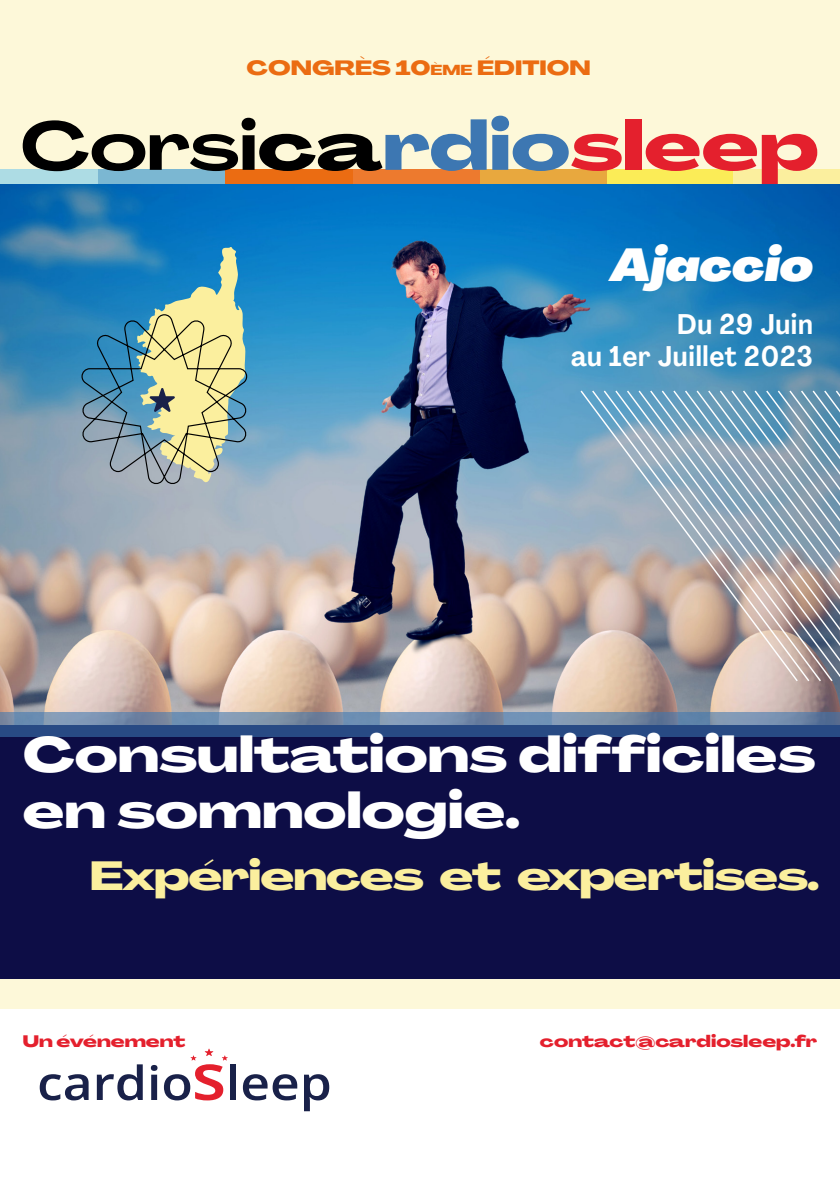
<style>
.page{position:relative;width:840px;height:1191px;background:#fff}
.page>*{position:absolute;margin:0;border:0;box-sizing:border-box;transform-origin:0 0}
.t1{font:800 49px/55.8px "Agrandir Grand";color:#fff}
.t2{font:italic 900 expanded 45.4px "Agrandir";color:#fff}
.t3{font:800 40px "Agrandir Grand";letter-spacing:-.025em;color:#fbef9e}
.t4{font:700 28px/32px "Agrandir Text";color:#fff;text-align:right}
.t5{font:800 20.4px "Agrandir Grand";color:#eb6c12}
.t6{font:800 16.4px "Agrandir Grand";color:#e4202d}
.s1{font-size:14.2px}
</style>
<div class="page">
<div style="left:0;top:803px;width:839px;height:205px;background:#fdf8d9"></div>
<img style="left:0;top:184px;width:839px;height:529px">
<div style="left:0;top:725px;width:839px;height:254px;background:#0d0d46"></div>
<svg style="left:0;top:713px;width:839px;height:24px"></svg>
<div style="left:0;top:0;width:839px;height:177px;background:#fdf8d9"></div>
<svg style="left:40px;top:1074px;width:48px;height:26px"></svg>
<svg style="left:97px;top:1064px;width:46px;height:36px"></svg>
<svg style="left:151px;top:1065px;width:6px;height:35px"></svg>
<div style="left:230px;top:1064px;width:6px;height:36px;background:#192149"></div>
<svg style="left:243px;top:1074px;width:54px;height:26px"></svg>
<svg style="left:304px;top:1074px;width:25px;height:37px"></svg>
<svg style="left:164px;top:1048px;width:63px;height:52px"></svg>
<div style="left:0;top:170px;width:106px;height:14px;background:#addce4"></div>
<div style="left:99px;top:170px;width:134px;height:14px;background:#7bb7d2"></div>
<div style="left:225px;top:170px;width:135px;height:14px;background:#eb6c12"></div>
<div style="left:352px;top:170px;width:135px;height:14px;background:#ed7a2e"></div>
<div style="left:479px;top:170px;width:135px;height:14px;background:#e8a83e"></div>
<div style="left:606px;top:170px;width:135px;height:14px;background:#fbec57"></div>
<div style="left:733px;top:170px;width:106px;height:14px;background:#fbef9e"></div>
<svg style="left:23px;top:116px;width:598px;height:55px"></svg>
<div style="left:625px;top:119px;width:16px;height:51px;background:#e4202d"></div>
<svg style="left:645px;top:134px;width:171px;height:50px"></svg>
<svg style="left:81px;top:247px;width:167px;height:239px"></svg>
<svg style="left:833px;top:389px;width:6px;height:294px"></svg>
<svg style="left:822px;top:389px;width:11px;height:294px"></svg>
<svg style="left:810px;top:389px;width:12px;height:294px"></svg>
<svg style="left:798px;top:389px;width:12px;height:294px"></svg>
<svg style="left:578px;top:389px;width:220px;height:294px"></svg>
<p class="t5" style="left:246px;top:54px;width:345px">CONGRÈS 10<span class="s1">ème</span> ÉDITION</p>
<p class="t2" style="left:610px;top:235px;width:204px">Ajaccio</p>
<p class="t4" style="left:570px;top:308px;width:244px">Du 29 Juin<br>au 1er Juillet 2023</p>
<p class="t1" style="left:23px;top:727px;width:794px">Consultations difficiles en somnologie.</p>
<p class="t3" style="left:90px;top:850px;width:730px">Expériences et expertises.</p>
<p class="t6" style="left:23px;top:1030px;width:164px">Un événement</p>
<p class="t6" style="left:539px;top:1030px;width:279px">contact@cardiosleep.fr</p>
</div>
